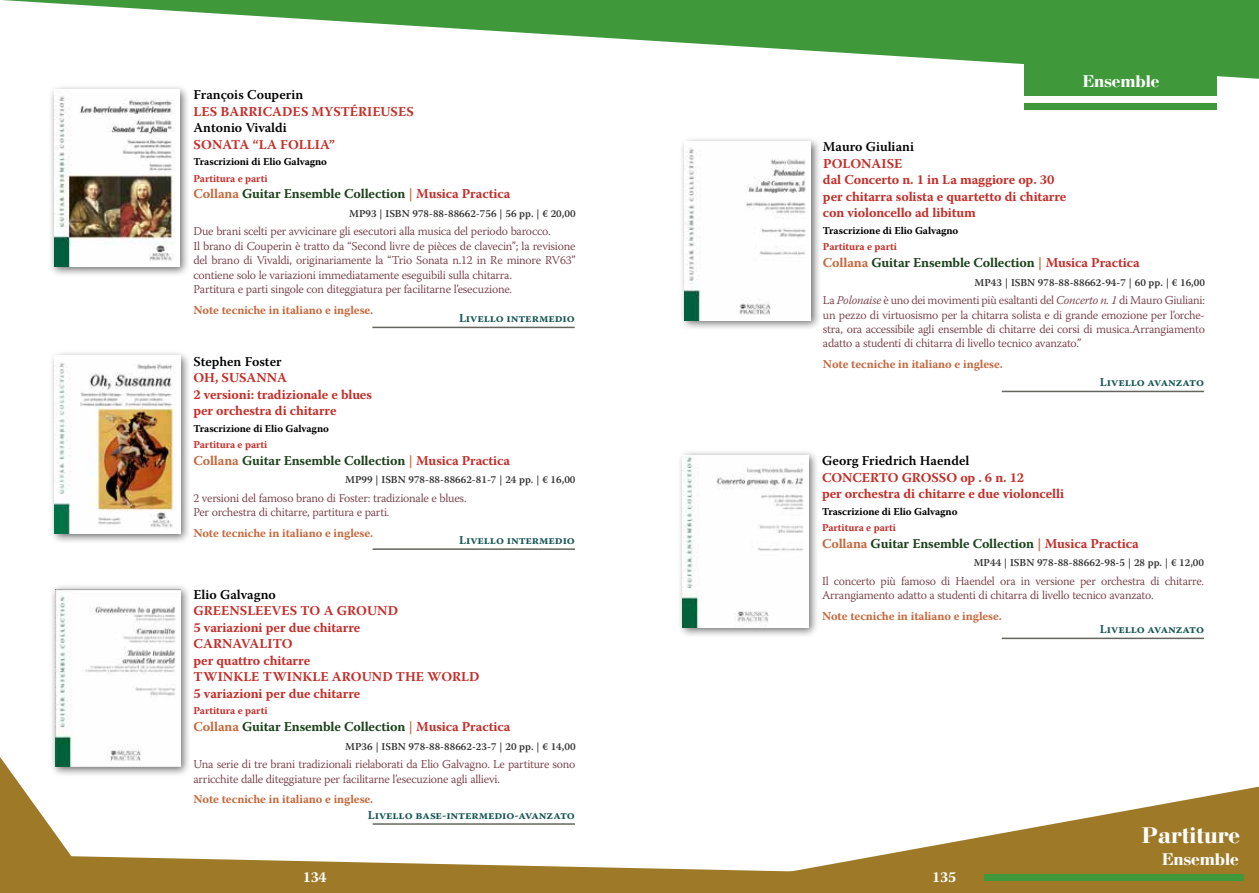
<style>
.page{position:relative;width:1259px;height:893px;background:#fff}
.page>*{position:absolute;margin:0;border:0;box-sizing:border-box;transform-origin:0 0}
.t1{font:700 24px "Bodoni";color:#fff}
.t2{font:700 18px "Bodoni";color:#fff}
.t3{font:700 15px "Warnock Pro";letter-spacing:-.01em;color:#fff}
.t4{font:700 13.5px/16.5px "Warnock Pro";color:#c42f2a}
.t5{font:700 13.5px "Warnock Pro";letter-spacing:-.01em;color:#1c421c}
.t6{font:600 13.5px "Warnock Pro";color:#000}
.t7{font:300 12px/14.4px "Warnock Pro";letter-spacing:-.02em;color:#71363e}
.t8{font:700 12px "Warnock Pro";letter-spacing:-.015em;color:#c5693e}
.t9{font:700 12px "Warnock Pro";letter-spacing:-.01em;color:#175757}
.t10{font:600 10.5px "Warnock Pro";color:#343434}
.t11{font:700 10.5px "Warnock Pro";letter-spacing:-.01em;color:#000}
.t12{font:700 10.5px "Warnock Pro";letter-spacing:-.01em;color:#c42f2a}
.s1{color:#c5693e}
.s2{color:#c42f2a}
.s3{font-style:italic}
</style>
<div class="page">
<svg style="left:0;top:757px;width:71px;height:98px"></svg>
<svg style="left:0;top:855px;width:672px;height:38px;fill:#9e7a28"></svg>
<svg style="left:672px;top:787px;width:587px;height:106px;fill:#9e7a28"></svg>
<div style="left:984px;top:874px;width:260px;height:6px;background:#3f993a"></div>
<div style="left:1024px;top:36px;width:192px;height:60px;background:#3f993a"></div>
<svg style="left:2px;top:0;width:1257px;height:79px;fill:#3f993a"></svg>
<div style="left:1024px;top:104px;width:192px;height:6px;background:#3f993a"></div>
<div style="left:48px;top:84px;width:142px;height:194px;background:#000;opacity:.57"></div>
<img style="left:54px;top:89px;width:125px;height:178px">
<hr style="left:372px;top:327px;width:203px;height:1px;background:#64655d">
<div style="left:49px;top:350px;width:142px;height:194px;background:#000;opacity:.57"></div>
<img style="left:55px;top:356px;width:125px;height:177px">
<hr style="left:372px;top:548px;width:203px;height:2px;background:#64655d">
<div style="left:49px;top:583px;width:142px;height:194px;background:#000;opacity:.57"></div>
<img style="left:55px;top:589px;width:126px;height:178px">
<div style="left:679px;top:136px;width:142px;height:195px;background:#000;opacity:.57"></div>
<img style="left:684px;top:142px;width:126px;height:178px">
<hr style="left:373px;top:823px;width:202px;height:2px;background:#64655d">
<hr style="left:1001px;top:391px;width:203px;height:1px;background:#64655d">
<div style="left:677px;top:450px;width:142px;height:188px;background:#000;opacity:.57"></div>
<img style="left:682px;top:455px;width:126px;height:172px">
<hr style="left:1001px;top:638px;width:203px;height:1px;background:#64655d">
<p class="t6" style="left:193px;top:87px;width:111px">François Couperin</p>
<p class="t4" style="left:194px;top:103px;width:222px">LES BARRICADES MYSTÉRIEUSES</p>
<p class="t6" style="left:193px;top:119px;width:95px">Antonio Vivaldi</p>
<p class="t4" style="left:194px;top:136px;width:143px">SONATA “LA FOLLIA”</p>
<p class="t11" style="left:193px;top:155px;width:135px">Trascrizioni di Elio Galvagno</p>
<p class="t12" style="left:193px;top:172px;width:76px">Partitura e parti</p>
<p class="t5" style="left:193px;top:185px;width:318px"><span class="s1">Collana</span> Guitar Ensemble Collection <span class="s1">|</span> <span class="s2">Musica Practica</span></p>
<p class="t10" style="left:349px;top:207px;width:228px">MP93 | ISBN 978-88-88662-756 | 56 pp. | € 20,00</p>
<p class="t7" style="left:193px;top:224px;width:383px">Due brani scelti per avvicinare gli esecutori alla musica del periodo barocco.<br>Il brano di Couperin è tratto da “Second livre de pièces de clavecin”; la revisione del brano di Vivaldi, originariamente la “Trio Sonata n.12 in Re minore RV63” contiene solo le variazioni immediatamente eseguibili sulla chitarra.<br>Partitura e parti singole con diteggiatura per facilitarne l’esecuzione.</p>
<p class="t8" style="left:193px;top:303px;width:181px">Note tecniche in italiano e inglese.</p>
<p class="t9" style="left:459px;top:311px;width:117px">Livello intermedio</p>
<p class="t6" style="left:193px;top:353px;width:90px">Stephen Foster</p>
<p class="t4" style="left:193px;top:369px;width:180px">OH, SUSANNA<br>2 versioni: tradizionale e blues per orchestra di chitarre</p>
<p class="t11" style="left:193px;top:422px;width:137px">Trascrizione di Elio Galvagno</p>
<p class="t12" style="left:193px;top:438px;width:76px">Partitura e parti</p>
<p class="t5" style="left:193px;top:452px;width:318px"><span class="s1">Collana</span> Guitar Ensemble Collection <span class="s1">|</span> <span class="s2">Musica Practica</span></p>
<p class="t10" style="left:345px;top:473px;width:232px">MP99 | ISBN 978-88-88662-81-7 | 24 pp. | € 16,00</p>
<p class="t7" style="left:193px;top:490px;width:275px">2 versioni del famoso brano di Foster: tradizionale e blues.<br>Per orchestra di chitarre, partitura e parti.</p>
<p class="t8" style="left:193px;top:526px;width:181px">Note tecniche in italiano e inglese.</p>
<p class="t9" style="left:459px;top:533px;width:117px">Livello intermedio</p>
<p class="t6" style="left:193px;top:586px;width:84px">Elio Galvagno</p>
<p class="t4" style="left:193px;top:603px;width:287px">GREENSLEEVES TO A GROUND<br>5 variazioni per due chitarre<br>CARNAVALITO<br>per quattro chitarre<br>TWINKLE TWINKLE AROUND THE WORLD<br>5 variazioni per due chitarre</p>
<p class="t12" style="left:193px;top:705px;width:76px">Partitura e parti</p>
<p class="t5" style="left:193px;top:718px;width:318px"><span class="s1">Collana</span> Guitar Ensemble Collection <span class="s1">|</span> <span class="s2">Musica Practica</span></p>
<p class="t10" style="left:345px;top:740px;width:232px">MP36 | ISBN 978-88-88662-23-7 | 20 pp. | € 14,00</p>
<p class="t7" style="left:193px;top:757px;width:383px">Una serie di tre brani tradizionali rielaborati da Elio Galvagno. Le partiture sono arricchite dalle diteggiature per facilitarne l’esecuzione agli allievi.</p>
<p class="t8" style="left:193px;top:792px;width:181px">Note tecniche in italiano e inglese.</p>
<p class="t9" style="left:368px;top:808px;width:208px">Livello base-intermedio-avanzato</p>
<h2 class="t2" style="left:1082px;top:72px;width:79px">Ensemble</h2>
<p class="t6" style="left:823px;top:139px;width:93px">Mauro Giuliani</p>
<p class="t4" style="left:823px;top:155px;width:245px">POLONAISE<br>dal Concerto n. 1 in La maggiore op. 30 per chitarra solista e quartetto di chitarre con violoncello ad libitum</p>
<p class="t11" style="left:823px;top:224px;width:137px">Trascrizione di Elio Galvagno</p>
<p class="t12" style="left:823px;top:241px;width:76px">Partitura e parti</p>
<p class="t5" style="left:823px;top:254px;width:318px"><span class="s1">Collana</span> Guitar Ensemble Collection <span class="s1">|</span> <span class="s2">Musica Practica</span></p>
<p class="t10" style="left:974px;top:276px;width:232px">MP43 | ISBN 978-88-88662-94-7 | 60 pp. | € 16,00</p>
<p class="t7" style="left:823px;top:293px;width:383px;text-align:justify">La <span class="s3">Polonaise</span> è uno dei movimenti più esaltanti del <span class="s3">Concerto n. 1</span> di Mauro Giuliani: un pezzo di virtuosismo per la chitarra solista e di grande emozione per l’orche&shy;stra, ora accessibile agli ensemble di chitarre dei corsi di musica.Arrangiamento adatto a studenti di chitarra di livello tecnico avanzato.”</p>
<p class="t8" style="left:823px;top:357px;width:181px">Note tecniche in italiano e inglese.</p>
<p class="t9" style="left:1100px;top:375px;width:106px">Livello avanzato</p>
<p class="t6" style="left:822px;top:453px;width:149px">Georg Friedrich Haendel</p>
<p class="t4" style="left:822px;top:469px;width:243px">CONCERTO GROSSO op . 6 n. 12<br>per orchestra di chitarre e due violoncelli</p>
<p class="t11" style="left:822px;top:505px;width:137px">Trascrizione di Elio Galvagno</p>
<p class="t12" style="left:822px;top:521px;width:76px">Partitura e parti</p>
<p class="t5" style="left:822px;top:535px;width:318px"><span class="s1">Collana</span> Guitar Ensemble Collection <span class="s1">|</span> <span class="s2">Musica Practica</span></p>
<p class="t10" style="left:973px;top:557px;width:232px">MP44 | ISBN 978-88-88662-98-5 | 28 pp. | € 12,00</p>
<p class="t7" style="left:822px;top:574px;width:383px">Il concerto più famoso di Haendel ora in versione per orchestra di chitarre.<br>Arrangiamento adatto a studenti di chitarra di livello tecnico avanzato.</p>
<p class="t8" style="left:822px;top:609px;width:181px">Note tecniche in italiano e inglese.</p>
<p class="t9" style="left:1100px;top:622px;width:106px">Livello avanzato</p>
<h1 class="t1" style="left:1141px;top:822px;width:100px">Partiture</h1>
<h2 class="t2" style="left:1161px;top:850px;width:79px">Ensemble</h2>
<p class="t3" style="left:303px;top:868px;width:26px">134</p>
<p class="t3" style="left:932px;top:868px;width:26px">135</p>
</div>
